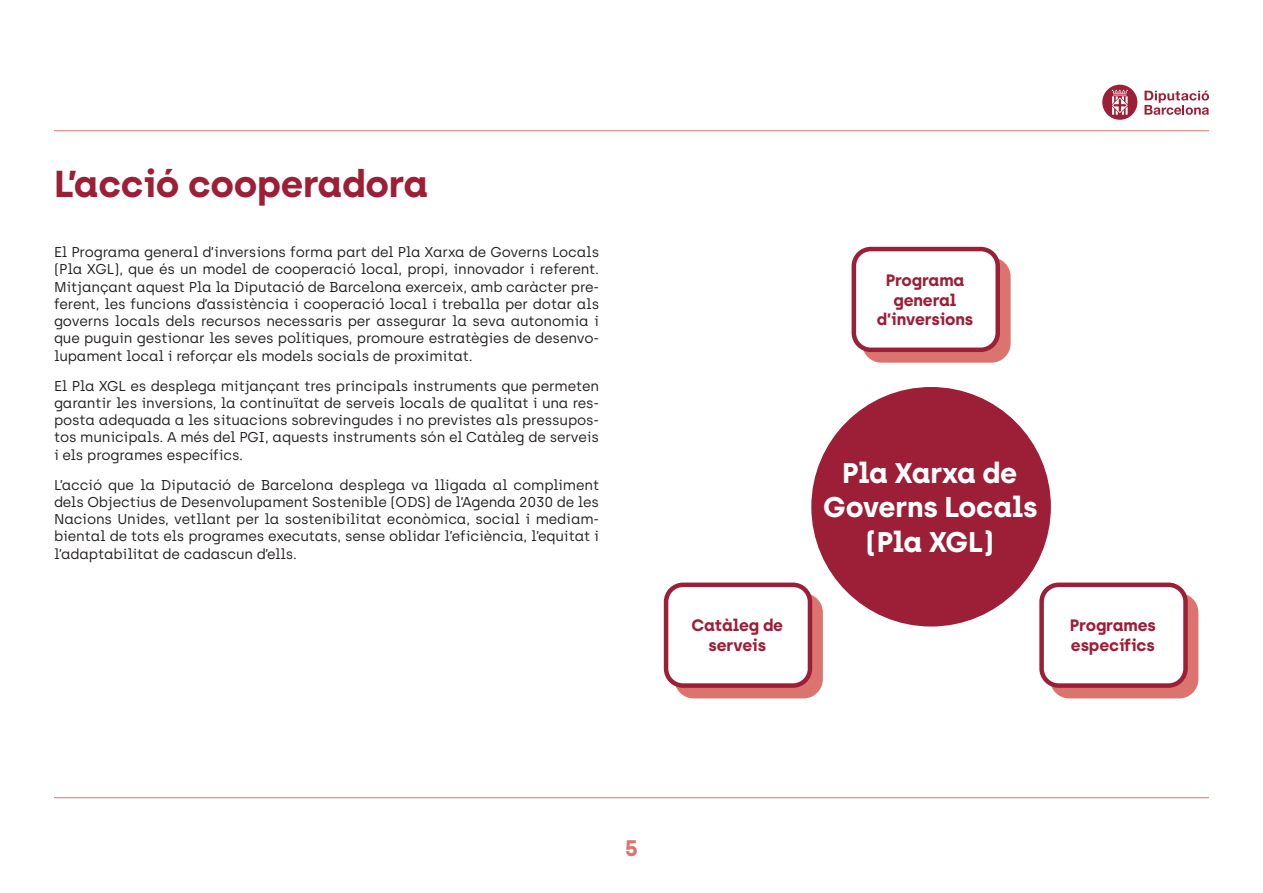
<style>
.page{position:relative;width:1263px;height:893px;background:#fff}
.page>*{position:absolute;margin:0;border:0;box-sizing:border-box;transform-origin:0 0}
.titulo_grande{font:700 37.5px "Archia";letter-spacing:-.01em;color:#9c1f37}
.text_seguit{font:700 28.5px/34.2px "Archia";letter-spacing:-.01em;color:#fff;text-align:center}
.titulos{font:700 22.5px "Archia";color:#db746f}
.text_seguit-2{font:700 16.5px/19.8px "Archia";letter-spacing:-.01em;color:#9c1f37;text-align:center}
.text_seguit-3{font:14.25px/17.2px "Archia";letter-spacing:-.01em;color:#231f20;text-align:justify}
</style>
<div class="page">
<svg style="left:1144px;top:91px;width:65px;height:24px"></svg>
<svg style="left:1102px;top:85px;width:35px;height:35px"></svg>
<hr style="left:54px;top:130px;width:1155px;height:1px;background:#db746f">
<hr style="left:54px;top:797px;width:1155px;height:1px;background:#db746f">
<div style="left:864px;top:260px;width:144px;height:100px;background:#db746f;border-radius:17px"></div>
<div style="left:862px;top:257px;width:149px;height:106px;border:4px solid #db746f;border-radius:17px"></div>
<div style="left:854px;top:249px;width:144px;height:101px;background:#fff;border-radius:17px"></div>
<div style="left:851px;top:247px;width:149px;height:105px;border:4px solid #9c1f37;border-radius:17px"></div>
<div style="left:1052px;top:595px;width:144px;height:101px;background:#db746f;border-radius:17px"></div>
<div style="left:1050px;top:593px;width:148px;height:105px;border:4px solid #db746f;border-radius:17px"></div>
<div style="left:1041px;top:585px;width:144px;height:101px;background:#fff;border-radius:17px"></div>
<div style="left:1039px;top:583px;width:149px;height:105px;border:4px solid #9c1f37;border-radius:17px"></div>
<div style="left:677px;top:595px;width:144px;height:101px;background:#db746f;border-radius:17px"></div>
<div style="left:674px;top:593px;width:149px;height:105px;border:4px solid #db746f;border-radius:17px"></div>
<div style="left:666px;top:585px;width:144px;height:101px;background:#fff;border-radius:17px"></div>
<div style="left:664px;top:583px;width:148px;height:105px;border:4px solid #9c1f37;border-radius:17px"></div>
<div style="left:812px;top:388px;width:238px;height:238px;background:#9c1f37;border-radius:50%"></div>
<p class="titulo_grande" style="left:54px;top:161px;width:376px">L’acció cooperadora</p>
<p class="text_seguit-3" style="left:54px;top:243px;width:547px">El Programa general d’inversions forma part del Pla Xarxa de Governs Locals (Pla XGL), que és un model de cooperació local, propi, innovador i referent.<br>Mitjançant aquest Pla la Diputació de Barcelona exerceix, amb caràcter pre&shy;ferent, les funcions d’assistència i cooperació local i treballa per dotar als governs locals dels recursos necessaris per assegurar la seva autonomia i que puguin gestionar les seves polítiques, promoure estratègies de desenvo&shy;lupament local i reforçar els models socials de proximitat.</p>
<p class="text_seguit-3" style="left:54px;top:377px;width:547px">El Pla XGL es desplega mitjançant tres principals instruments que permeten garantir les inversions, la continuïtat de serveis locals de qualitat i una res&shy;posta adequada a les situacions sobrevingudes i no previstes als pressupos&shy;tos municipals. A més del PGI, aquests instruments són el Catàleg de serveis i els programes específics.</p>
<p class="text_seguit-3" style="left:54px;top:476px;width:547px">L’acció que la Diputació de Barcelona desplega va lligada al compliment dels Objectius de Desenvolupament Sostenible (ODS) de l’Agenda 2030 de les Nacions Unides, vetllant per la sostenibilitat econòmica, social i mediam&shy;biental de tots els programes executats, sense oblidar l’eficiència, l’equitat i l’adaptabilitat de cadascun d’ells.</p>
<p class="text_seguit-2" style="left:877px;top:270px;width:98px">Programa general d’inversions</p>
<p class="text_seguit-2" style="left:896px;top:280px;width:80px">Programa general</p>
<p class="text_seguit-2" style="left:691px;top:615px;width:93px">Catàleg de serveis</p>
<p class="text_seguit-2" style="left:702px;top:626px;width:93px">Catàleg de</p>
<p class="text_seguit" style="left:823px;top:456px;width:216px">Pla Xarxa de<br>Governs Locals (Pla XGL)</p>
<p class="text_seguit-2" style="left:1070px;top:615px;width:88px;text-align:left">Programes específics</p>
<p class="text_seguit-2" style="left:1080px;top:626px;width:88px;text-align:left">Programes específics</p>
<p class="titulos" style="left:625px;top:834px;width:15px">5</p>
</div>
